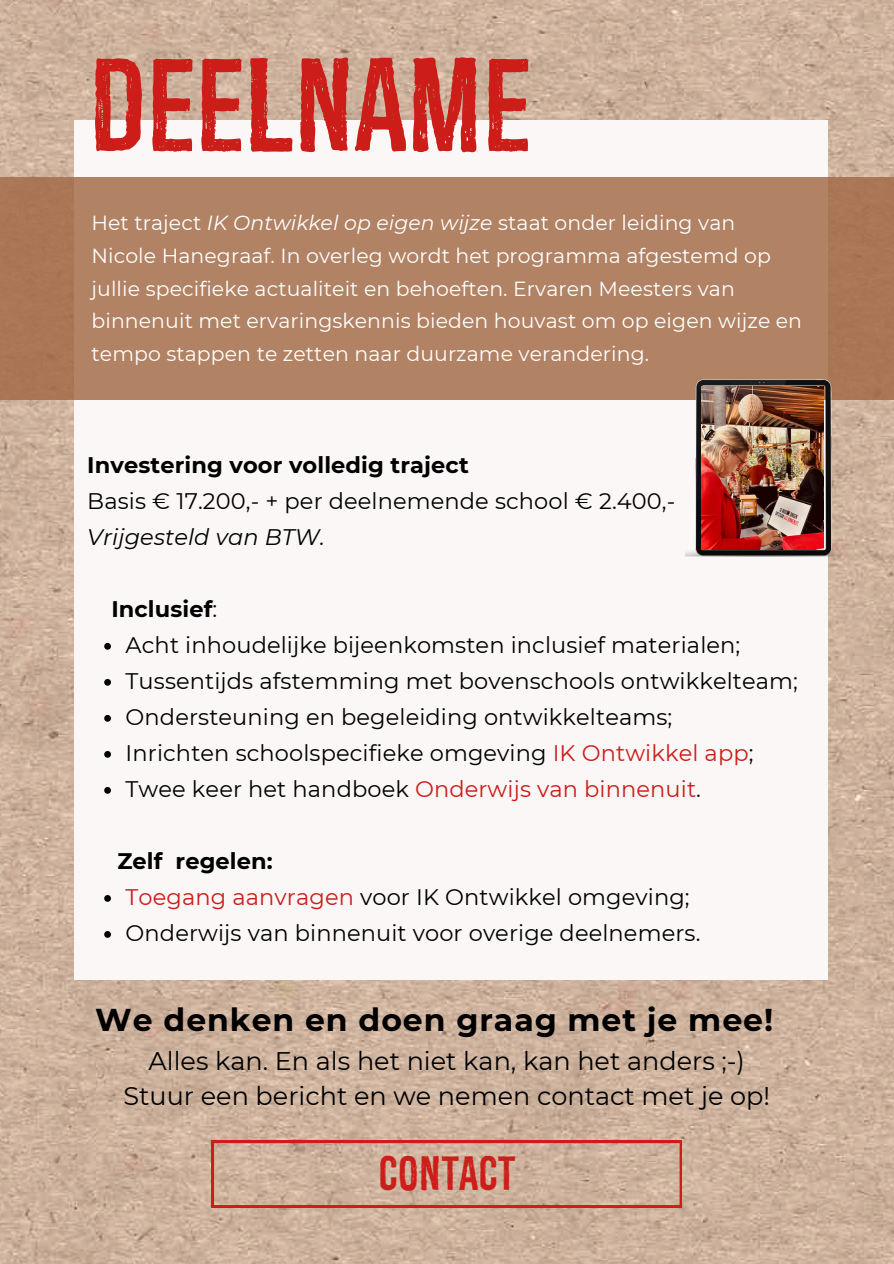
<style>
.page{position:relative;width:894px;height:1264px;background:#fff}
.page>*{position:absolute;margin:0;border:0;box-sizing:border-box;transform-origin:0 0}
.t1{font:127.5px "Redgar";color:#cc1d19}
.t2{font:46.5px "Redgar";color:#cc1d19}
.t3{font:700 31.5px "Montserrat";letter-spacing:.03em;color:#000}
.t4{font:25.5px/34.8px "Montserrat";color:#000;text-align:center}
.t5{font:22.5px "Montserrat";letter-spacing:.005em;color:#000}
.t6{font:700 22.5px "Montserrat";letter-spacing:.005em;color:#000}
.t7{font:22.5px "Montserrat";letter-spacing:.005em;color:#cc1d19}
.t8{font:italic 22.5px "Montserrat";letter-spacing:.005em;color:#000}
.t9{font:20.4px/32.7px "Montserrat";letter-spacing:.005em;color:#fff}
.s1{font-style:italic}
.s2{font-weight:400}
.s3{color:#cc1d19}
.s4{color:#000}
</style>
<div class="page">
<img style="left:0;top:0;width:893px;height:1263px">
<div style="left:74px;top:120px;width:753px;height:859px;background:#faf7f6"></div>
<svg style="left:0;top:177px;width:893px;height:222px;background:#af8061"></svg>
<img style="left:685px;top:379px;width:156px;height:177px">
<svg style="left:212px;top:1140px;width:469px;height:67px;background:#cda491"></svg>
<img style="left:701px;top:386px;width:122px;height:163px">
<svg style="left:104px;top:643px;width:7px;height:6px"></svg>
<svg style="left:104px;top:679px;width:7px;height:6px"></svg>
<svg style="left:104px;top:715px;width:7px;height:6px"></svg>
<svg style="left:104px;top:751px;width:7px;height:6px"></svg>
<svg style="left:104px;top:787px;width:7px;height:6px"></svg>
<svg style="left:104px;top:895px;width:7px;height:6px"></svg>
<svg style="left:104px;top:931px;width:7px;height:6px"></svg>
<h1 class="t1" style="left:89px;top:55px;width:443px">DEELNAME</h1>
<p class="t9" style="left:91px;top:207px;width:712px">Het traject <span class="s1">IK Ontwikkel op eigen wijze</span> staat onder leiding van Nicole Hanegraaf. In overleg wordt het programma afgestemd op jullie specifieke actualiteit en behoeften. Ervaren Meesters van binnenuit met ervaringskennis bieden houvast om op eigen wijze en tempo stappen te zetten naar duurzame verandering.</p>
<p class="t6" style="left:87px;top:451px;width:383px">Investering voor volledig traject</p>
<p class="t5" style="left:87px;top:487px;width:589px">Basis € 17.200,- + per deelnemende school € 2.400,-</p>
<p class="t8" style="left:87px;top:523px;width:239px">Vrijgesteld van BTW.</p>
<p class="t6" style="left:111px;top:595px;width:107px">Inclusief<span class="s2">:</span></p>
<p class="t5" style="left:126px;top:631px;width:616px">Acht inhoudelijke bijeenkomsten inclusief materialen;</p>
<p class="t5" style="left:126px;top:667px;width:673px">Tussentijds afstemming met bovenschools ontwikkelteam;</p>
<p class="t5" style="left:126px;top:703px;width:548px">Ondersteuning en begeleiding ontwikkelteams;</p>
<h5 class="t5" style="left:126px;top:739px;width:629px">Inrichten schoolspecifieke omgeving <span class="s3">IK Ontwikkel app</span>;</h5>
<p class="t7" style="left:126px;top:775px;width:576px"><span class="s4">Twee keer het handboek</span> Onderwijs van binnenuit<span class="s4">.</span></p>
<p class="t6" style="left:117px;top:847px;width:157px">Zelf regelen:</p>
<p class="t5" style="left:126px;top:883px;width:565px"><span class="s3">Toegang aanvragen</span> voor IK Ontwikkel omgeving;</p>
<p class="t5" style="left:126px;top:919px;width:576px">Onderwijs van binnenuit voor overige deelnemers.</p>
<p class="t3" style="left:95px;top:1000px;width:679px">We denken en doen graag met je mee!</p>
<h3 class="t4" style="left:123px;top:1043px;width:647px">Alles kan. En als het niet kan, kan het anders ;-)<br>Stuur een bericht en we nemen contact met je op!</h3>
<p class="t2" style="left:378px;top:1154px;width:139px">CONTACT</p>
</div>
